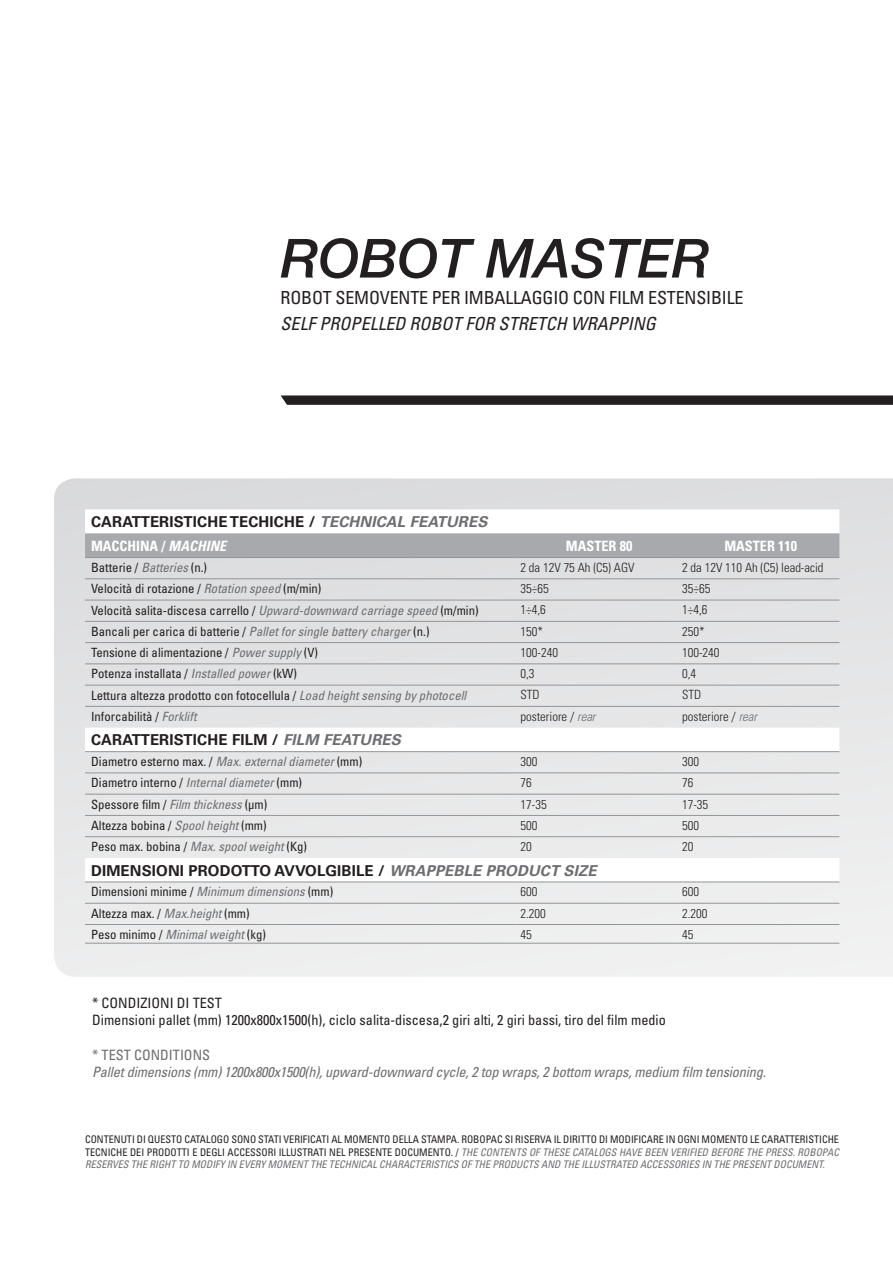
<style>
.page{position:relative;width:893px;height:1263px;background:#fff}
.page>*{position:absolute;margin:0;border:0;box-sizing:border-box;transform-origin:0 0}
.Normale{font:italic 500 54px "Helvetica Neue";color:#231f20}
.Titolo_2{font:condensed 18px "Univers";letter-spacing:-.01em;color:#231f20}
.Titolo_2-2{font:italic condensed 18px "Univers";color:#231f20}
.t1{font:700 15px "Univers";letter-spacing:.01em;color:#231f20}
.Normale-2{font:condensed 14.25px "Univers";color:#231f20}
.Normale-3{font:italic condensed 14.25px "Univers";letter-spacing:-.01em;color:#6c6d70}
.t2{font:700 condensed 14.25px "Univers";color:#fff}
.Normale-4{font:condensed 14.25px "Univers";color:#6c6d70}
.t3{font:condensed 12.75px "Univers";color:#231f20}
.t4{font:300 condensed 12.75px "Univers";color:#231f20}
.t5{font:condensed 10.5px/12.6px "Univers";color:#231f20;text-align:justify}
.s1{font-style:italic;color:#6c6d70}
.s2{font-style:italic}
</style>
<div class="page">
<svg style="left:281px;top:395px;width:612px;height:10px;background:#312e2f"></svg>
<svg style="left:54px;top:478px;width:839px;height:499px;fill:#ebeced"></svg>
<svg style="left:85px;top:509px;width:754px;height:372px;fill:#e6e6e7"></svg>
<div style="left:85px;top:533px;width:754px;height:24px;background:#a8a9ad"></div>
<hr style="left:85px;top:557px;width:431px;height:1px;background:#939598">
<hr style="left:516px;top:557px;width:162px;height:1px;background:#939598">
<hr style="left:678px;top:557px;width:161px;height:1px;background:#939598">
<hr style="left:85px;top:578px;width:431px;height:1px;background:#939598">
<hr style="left:516px;top:578px;width:162px;height:1px;background:#939598">
<hr style="left:678px;top:578px;width:161px;height:1px;background:#939598">
<hr style="left:85px;top:600px;width:431px;height:1px;background:#939598">
<hr style="left:516px;top:600px;width:162px;height:1px;background:#939598">
<hr style="left:678px;top:600px;width:161px;height:1px;background:#939598">
<hr style="left:85px;top:621px;width:431px;height:1px;background:#939598">
<hr style="left:516px;top:621px;width:162px;height:1px;background:#939598">
<hr style="left:678px;top:621px;width:161px;height:1px;background:#939598">
<hr style="left:85px;top:642px;width:431px;height:1px;background:#939598">
<hr style="left:516px;top:642px;width:162px;height:1px;background:#939598">
<hr style="left:678px;top:642px;width:161px;height:1px;background:#939598">
<hr style="left:85px;top:663px;width:431px;height:1px;background:#939598">
<hr style="left:516px;top:663px;width:162px;height:1px;background:#939598">
<hr style="left:678px;top:663px;width:161px;height:1px;background:#939598">
<hr style="left:85px;top:685px;width:431px;height:1px;background:#939598">
<hr style="left:516px;top:685px;width:162px;height:1px;background:#939598">
<hr style="left:678px;top:685px;width:161px;height:1px;background:#939598">
<hr style="left:85px;top:706px;width:431px;height:1px;background:#939598">
<hr style="left:516px;top:706px;width:162px;height:1px;background:#939598">
<hr style="left:678px;top:706px;width:161px;height:1px;background:#939598">
<hr style="left:85px;top:751px;width:431px;height:1px;background:#939598">
<hr style="left:516px;top:751px;width:162px;height:1px;background:#939598">
<hr style="left:678px;top:751px;width:161px;height:1px;background:#939598">
<hr style="left:85px;top:772px;width:431px;height:1px;background:#939598">
<hr style="left:516px;top:772px;width:162px;height:1px;background:#939598">
<hr style="left:678px;top:772px;width:161px;height:1px;background:#939598">
<hr style="left:85px;top:794px;width:431px;height:1px;background:#939598">
<hr style="left:678px;top:794px;width:161px;height:1px;background:#939598">
<hr style="left:85px;top:815px;width:431px;height:1px;background:#939598">
<hr style="left:678px;top:815px;width:161px;height:1px;background:#939598">
<hr style="left:85px;top:836px;width:431px;height:1px;background:#939598">
<hr style="left:678px;top:836px;width:161px;height:1px;background:#939598">
<hr style="left:85px;top:881px;width:431px;height:1px;background:#939598">
<hr style="left:678px;top:881px;width:161px;height:1px;background:#939598">
<hr style="left:85px;top:903px;width:431px;height:1px;background:#939598">
<hr style="left:678px;top:903px;width:161px;height:1px;background:#939598">
<hr style="left:85px;top:924px;width:431px;height:1px;background:#939598">
<hr style="left:678px;top:924px;width:161px;height:1px;background:#939598">
<hr style="left:85px;top:943px;width:431px;height:1px;background:#939598">
<hr style="left:678px;top:943px;width:161px;height:1px;background:#939598">
<hr style="left:516px;top:794px;width:162px;height:1px;background:#939598">
<hr style="left:516px;top:815px;width:162px;height:1px;background:#939598">
<hr style="left:516px;top:836px;width:162px;height:1px;background:#939598">
<hr style="left:516px;top:881px;width:162px;height:1px;background:#939598">
<hr style="left:516px;top:903px;width:162px;height:1px;background:#939598">
<hr style="left:516px;top:924px;width:162px;height:1px;background:#939598">
<hr style="left:516px;top:943px;width:162px;height:1px;background:#939598">
<p class="Normale" style="left:281px;top:226px;width:431px">ROBOT MASTER</p>
<p class="Titolo_2" style="left:281px;top:286px;width:464px">ROBOT SEMOVENTE PER IMBALLAGGIO CON FILM ESTENSIBILE</p>
<p class="Titolo_2-2" style="left:281px;top:312px;width:377px">SELF PROPELLED ROBOT FOR STRETCH WRAPPING</p>
<p class="t1" style="left:91px;top:513px;width:398px">CARATTERISTICHE TECHICHE / <span class="s1">TECHNICAL FEATURES</span></p>
<p class="t2" style="left:91px;top:537px;width:137px">MACCHINA / <span class="s2">MACHINE</span></p>
<p class="t2" style="left:566px;top:537px;width:68px">MASTER 80</p>
<p class="t2" style="left:724px;top:537px;width:74px">MASTER 110</p>
<p class="t3" style="left:91px;top:559px;width:118px">Batterie / <span class="s1">Batteries</span> (n.)</p>
<p class="t4" style="left:520px;top:560px;width:115px">2 da 12V 75 Ah (C5) AGV</p>
<p class="t4" style="left:682px;top:560px;width:143px">2 da 12V 110 Ah (C5) lead-acid</p>
<p class="t3" style="left:91px;top:581px;width:232px">Velocità di rotazione / <span class="s1">Rotation speed</span> (m/min)</p>
<p class="t4" style="left:520px;top:581px;width:30px">35÷65</p>
<p class="t4" style="left:682px;top:581px;width:30px">35÷65</p>
<p class="t3" style="left:91px;top:602px;width:389px">Velocità salita-discesa carrello / <span class="s1">Upward-downward carriage speed</span> (m/min)</p>
<p class="t4" style="left:520px;top:602px;width:27px">1÷4,6</p>
<p class="t4" style="left:682px;top:602px;width:27px">1÷4,6</p>
<p class="t3" style="left:91px;top:623px;width:340px">Bancali per carica di batterie / <span class="s1">Pallet for single battery charger</span> (n.)</p>
<p class="t4" style="left:520px;top:623px;width:24px">150*</p>
<p class="t4" style="left:682px;top:623px;width:24px">250*</p>
<p class="t3" style="left:91px;top:644px;width:229px">Tensione di alimentazione / <span class="s1">Power supply</span> (V)</p>
<p class="t4" style="left:520px;top:645px;width:39px">100-240</p>
<p class="t4" style="left:682px;top:645px;width:39px">100-240</p>
<p class="t3" style="left:91px;top:666px;width:208px">Potenza installata / <span class="s1">Installed power</span> (kW)</p>
<p class="t4" style="left:520px;top:666px;width:16px">0,3</p>
<p class="t4" style="left:682px;top:666px;width:16px">0,4</p>
<p class="t3" style="left:91px;top:687px;width:377px">Lettura altezza prodotto con fotocellula / <span class="s1">Load height sensing by photocell</span></p>
<p class="t4" style="left:520px;top:687px;width:21px">STD</p>
<p class="t4" style="left:682px;top:687px;width:21px">STD</p>
<p class="t3" style="left:91px;top:708px;width:107px">Inforcabilità / <span class="s1">Forklift</span></p>
<p class="t4" style="left:520px;top:708px;width:77px">posteriore / <span class="s1">rear</span></p>
<p class="t4" style="left:682px;top:708px;width:77px">posteriore / <span class="s1">rear</span></p>
<p class="t1" style="left:91px;top:731px;width:311px">CARATTERISTICHE FILM / <span class="s1">FILM FEATURES</span></p>
<p class="t3" style="left:91px;top:753px;width:273px">Diametro esterno max. / <span class="s1">Max. external diameter</span> (mm)</p>
<p class="t4" style="left:520px;top:754px;width:18px">300</p>
<p class="t4" style="left:682px;top:754px;width:18px">300</p>
<p class="t3" style="left:91px;top:775px;width:213px">Diametro interno / <span class="s1">Internal diameter</span> (mm)</p>
<p class="t4" style="left:520px;top:775px;width:13px">76</p>
<p class="t4" style="left:682px;top:775px;width:13px">76</p>
<p class="t3" style="left:91px;top:796px;width:178px">Spessore film / <span class="s1">Film thickness</span> (µm)</p>
<p class="t4" style="left:520px;top:796px;width:28px">17-35</p>
<p class="t4" style="left:682px;top:796px;width:28px">17-35</p>
<p class="t3" style="left:91px;top:817px;width:177px">Altezza bobina / <span class="s1">Spool height</span> (mm)</p>
<p class="t4" style="left:520px;top:818px;width:18px">500</p>
<p class="t4" style="left:682px;top:818px;width:18px">500</p>
<p class="t3" style="left:91px;top:838px;width:217px">Peso max. bobina / <span class="s1">Max. spool weight</span> (Kg)</p>
<p class="t4" style="left:520px;top:839px;width:13px">20</p>
<p class="t4" style="left:682px;top:839px;width:13px">20</p>
<p class="t1" style="left:91px;top:861px;width:507px">DIMENSIONI PRODOTTO AVVOLGIBILE / <span class="s1">WRAPPEBLE PRODUCT SIZE</span></p>
<p class="t3" style="left:91px;top:884px;width:244px">Dimensioni minime / <span class="s1">Minimum dimensions</span> (mm)</p>
<p class="t4" style="left:520px;top:884px;width:18px">600</p>
<p class="t4" style="left:682px;top:884px;width:18px">600</p>
<p class="t3" style="left:91px;top:905px;width:160px">Altezza max. / <span class="s1">Max.height</span> (mm)</p>
<p class="t4" style="left:520px;top:905px;width:27px">2.200</p>
<p class="t4" style="left:682px;top:905px;width:27px">2.200</p>
<p class="t3" style="left:91px;top:926px;width:176px">Peso minimo / <span class="s1">Minimal weight</span> (kg)</p>
<p class="t4" style="left:520px;top:927px;width:13px">45</p>
<p class="t4" style="left:682px;top:927px;width:13px">45</p>
<p class="Normale-2" style="left:92px;top:994px;width:131px">* CONDIZIONI DI TEST</p>
<p class="Normale-2" style="left:92px;top:1011px;width:575px">Dimensioni pallet (mm) 1200x800x1500(h), ciclo salita-discesa,2 giri alti, 2 giri bassi, tiro del film medio</p>
<p class="Normale-4" style="left:92px;top:1046px;width:119px">* TEST CONDITIONS</p>
<p class="Normale-3" style="left:92px;top:1063px;width:675px">Pallet dimensions (mm) 1200x800x1500(h), upward-downward cycle, 2 top wraps, 2 bottom wraps, medium film tensioning.</p>
<p class="t5" style="left:85px;top:1133px;width:755px">CONTENUTI DI QUESTO CATALOGO SONO STATI VERIFICATI AL MOMENTO DELLA STAMPA. ROBOPAC SI RISERVA IL DIRITTO DI MODIFICARE IN OGNI MOMENTO LE CARATTERISTICHE TECNICHE DEI PRODOTTI E DEGLI ACCESSORI ILLUSTRATI NEL PRESENTE DOCUMENTO. / <span class="s1">THE CONTENTS OF THESE CATALOGS HAVE BEEN VERIFIED BEFORE THE PRESS. ROBOPAC RESERVES THE RIGHT TO MODIFY IN EVERY MOMENT THE TECHNICAL CHARACTERISTICS OF THE PRODUCTS AND THE ILLUSTRATED ACCESSORIES IN THE PRESENT DOCUMENT.</span></p>
</div>
